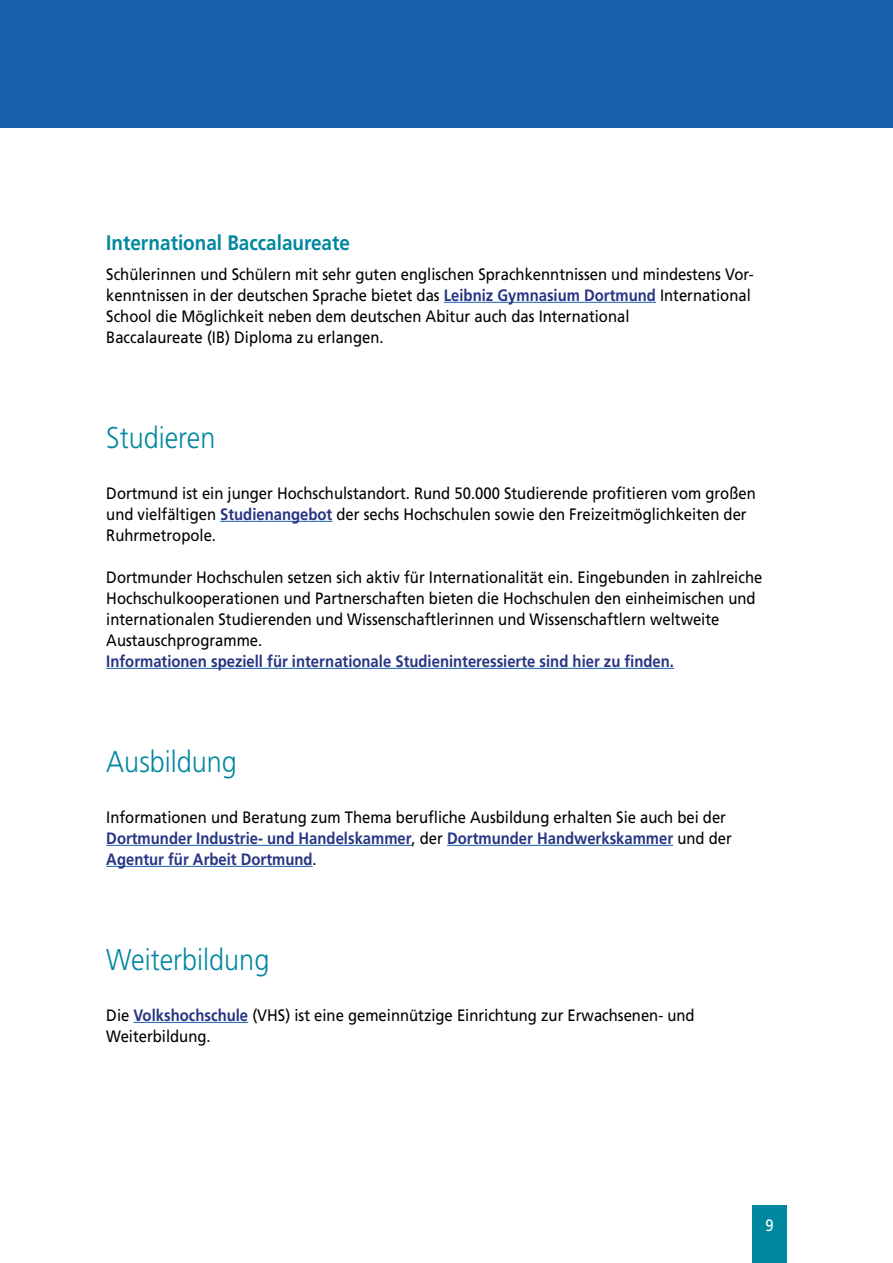
<style>
.page{position:relative;width:893px;height:1263px;background:#fff}
.page>*{position:absolute;margin:0;border:0;box-sizing:border-box;transform-origin:0 0}
.t1{font:300 30px "Frutiger LT";color:#0087a0;scale:.9 1}
.t2{font:700 21px "Frutiger LT";color:#0087a0;scale:.9 1}
.t3{font:16.5px/21px "Frutiger LT";color:#000;scale:.9 1}
.t4{font:700 16.5px/21px "Frutiger LT";color:#283583;scale:.9 1}
.t5{font:16.5px "Frutiger LT";color:#fff;scale:.9 1}
.s1{font-weight:700;color:#283583}
.s2{font-weight:400;color:#000}
</style>
<div class="page">
<div style="left:0;top:0;width:893px;height:128px;background:#1961ac"></div>
<div style="left:753px;top:1205px;width:34px;height:58px;background:#0087a0"></div>
<hr style="left:444px;top:302px;width:212px;height:1px;background:#1961ac">
<hr style="left:220px;top:521px;width:112px;height:1px;background:#1961ac">
<hr style="left:106px;top:668px;width:568px;height:1px;background:#1961ac">
<hr style="left:106px;top:845px;width:306px;height:1px;background:#1961ac">
<hr style="left:447px;top:845px;width:226px;height:1px;background:#1961ac">
<hr style="left:106px;top:866px;width:207px;height:1px;background:#1961ac">
<hr style="left:134px;top:1022px;width:114px;height:1px;background:#1961ac">
<p class="t2" style="left:106px;top:230px;width:272px">International Baccalaureate</p>
<p class="t3" style="left:106px;top:263px;width:721px">Schülerinnen und Schülern mit sehr guten englischen Sprachkenntnissen und mindestens Vor&shy;kenntnissen in der deutschen Sprache bietet das <span class="s1">Leibniz Gymnasium Dortmund</span> International School die Möglichkeit neben dem deutschen Abitur auch das International<br>Baccalaureate (IB) Diploma zu erlangen.</p>
<h1 class="t1" style="left:106px;top:420px;width:123px">Studieren</h1>
<p class="t3" style="left:106px;top:482px;width:723px">Dortmund ist ein junger Hochschulstandort. Rund 50.000 Studierende profitieren vom großen und vielfältigen <span class="s1">Studienangebot</span> der sechs Hochschulen sowie den Freizeitmöglichkeiten der<br>Ruhrmetropole.</p>
<p class="t3" style="left:106px;top:566px;width:730px">Dortmunder Hochschulen setzen sich aktiv für Internationalität ein. Eingebunden in zahlreiche Hochschulkooperationen und Partnerschaften bieten die Hochschulen den einheimischen und internationalen Studierenden und Wissenschaftlerinnen und Wissenschaftlern weltweite Austauschprogramme.</p>
<p class="t4" style="left:106px;top:650px;width:632px">Informationen speziell für internationale Studieninteressierte sind hier zu finden.</p>
<h1 class="t1" style="left:106px;top:744px;width:147px">Ausbildung</h1>
<p class="t4" style="left:106px;top:806px;width:696px"><span class="s2">Informationen und Beratung zum Thema berufliche Ausbildung erhalten Sie auch bei der<br></span>Dortmunder Industrie- und Handelskammer<span class="s2">, der</span> Dortmunder Handwerkskammer <span class="s2">und der<br></span>Agentur für Arbeit Dortmund<span class="s2">.</span></p>
<h1 class="t1" style="left:106px;top:942px;width:183px">Weiterbildung</h1>
<p class="t3" style="left:106px;top:1004px;width:655px">Die <span class="s1">Volkshochschule</span> (VHS) ist eine gemeinnützige Einrichtung zur Erwachsenen- und<br>Weiterbildung.</p>
<p class="t5" style="left:765px;top:1215px;width:11px">9</p>
</div>
